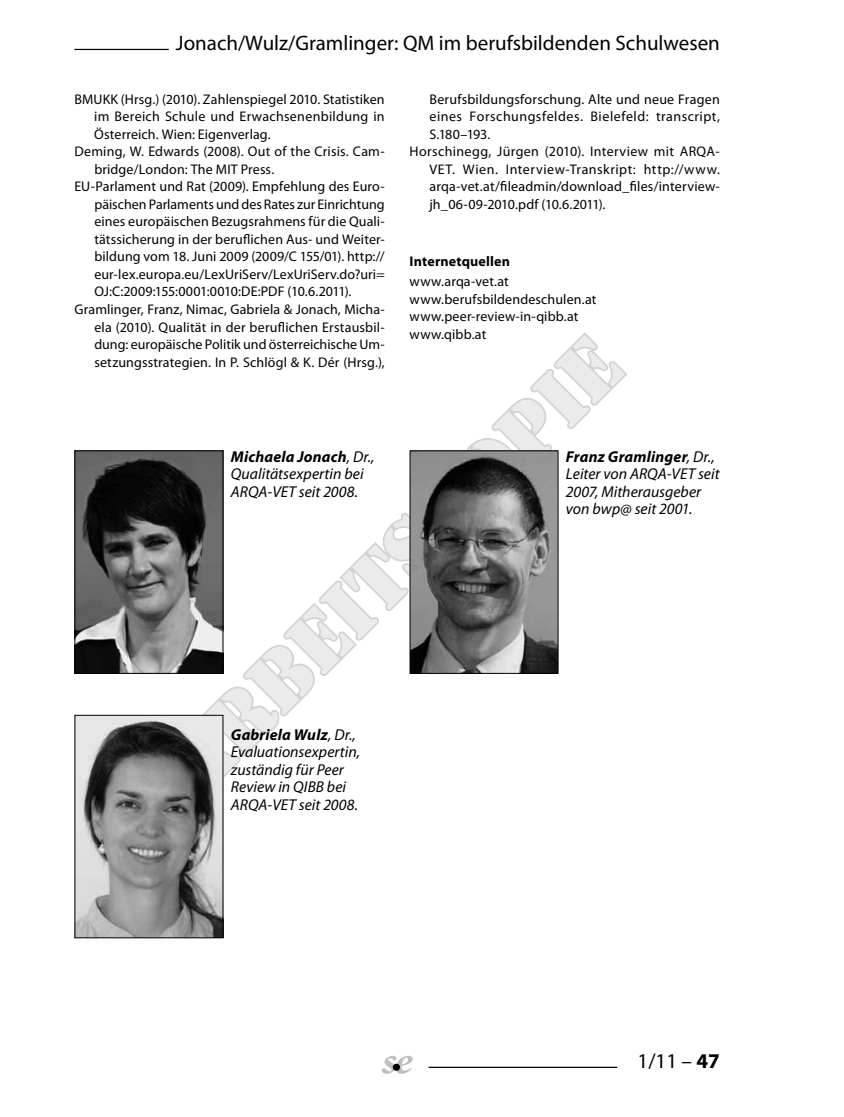
<style>
.page{position:relative;width:844px;height:1117px;background:#fff}
.page>*{position:absolute;margin:0;border:0;box-sizing:border-box;transform-origin:0 0}
.t1{font:75.25px "Stencil Std";color:#ebebec}
.t2{font:21px "Myriad Pro";color:#000}
.t3{font:italic 15.75px/17.5px "Myriad Pro";color:#000}
.t4{font:14px/17.5px "Myriad Pro";letter-spacing:.01em;color:#000}
.t5{font:14px "Myriad Pro";letter-spacing:.035em;color:#000}
.t6{font:14px "Myriad Pro";letter-spacing:.04em;color:#000}
.t7{font:700 14px "Myriad Pro";letter-spacing:.015em;color:#000}
.s1{font-weight:700}
</style>
<div class="page">
<svg style="left:172px;top:332px;width:455px;height:469px"></svg>
<hr style="left:428px;top:1066px;width:189px;height:1px;background:#000">
<svg style="left:381px;top:1055px;width:31px;height:18px"></svg>
<hr style="left:74px;top:49px;width:95px;height:1px;background:#000">
<img style="left:411px;top:452px;width:145px;height:219px">
<div style="left:409px;top:450px;width:149px;height:223px;border:1px solid #000"></div>
<img style="left:76px;top:452px;width:145px;height:219px">
<div style="left:74px;top:450px;width:149px;height:223px;border:1px solid #000"></div>
<img style="left:76px;top:716px;width:145px;height:220px">
<div style="left:74px;top:714px;width:149px;height:224px;border:1px solid #000"></div>
<h2 class="t2" style="left:176px;top:30px;width:545px">Jonach/Wulz/Gramlinger: QM im berufsbildenden Schulwesen</h2>
<p class="t4" style="left:74px;top:90px;width:312px">BMUKK (Hrsg.) (2010). Zahlenspiegel 2010. Statistiken</p>
<p class="t4" style="left:94px;top:108px;width:292px">im Bereich Schule und Erwachsenenbildung in</p>
<p class="t4" style="left:94px;top:125px;width:178px">Österreich. Wien: Eigenverlag.</p>
<p class="t4" style="left:74px;top:143px;width:312px">Deming, W. Edwards (2008). Out of the Crisis. Cam-</p>
<p class="t4" style="left:94px;top:160px;width:181px">bridge/London: The MIT Press.</p>
<p class="t4" style="left:74px;top:178px;width:312px">EU-Parlament und Rat (2009). Empfehlung des Euro-</p>
<p class="t4" style="left:94px;top:195px;width:292px">päischen Parlaments und des Rates zur Einrichtung</p>
<p class="t4" style="left:94px;top:213px;width:292px">eines europäischen Bezugsrahmens für die Quali-</p>
<p class="t4" style="left:94px;top:230px;width:292px">tätssicherung in der beruflichen Aus- und Weiter-</p>
<p class="t4" style="left:94px;top:248px;width:292px">bildung vom 18. Juni 2009 (2009/C 155/01). http://</p>
<p class="t4" style="left:94px;top:265px;width:292px">eur-lex.europa.eu/LexUriServ/LexUriServ.do?uri=</p>
<p class="t4" style="left:94px;top:283px;width:258px">OJ:C:2009:155:0001:0010:DE:PDF (10.6.2011).</p>
<p class="t4" style="left:74px;top:300px;width:312px">Gramlinger, Franz, Nimac, Gabriela &amp; Jonach, Micha-</p>
<p class="t4" style="left:94px;top:318px;width:292px">ela (2010). Qualität in der beruflichen Erstausbil-</p>
<p class="t4" style="left:94px;top:335px;width:292px">dung: europäische Politik und österreichische Um-</p>
<p class="t4" style="left:94px;top:353px;width:292px">setzungsstrategien. In P. Schlögl &amp; K. Dér (Hrsg.),</p>
<p class="t4" style="left:429px;top:90px;width:292px">Berufsbildungsforschung. Alte und neue Fragen</p>
<p class="t5" style="left:429px;top:108px;width:292px">eines Forschungsfeldes. Bielefeld: transcript,</p>
<p class="t4" style="left:429px;top:125px;width:62px">S.180–193.</p>
<p class="t4" style="left:409px;top:143px;width:312px">Horschinegg, Jürgen (2010). Interview mit ARQA-</p>
<p class="t6" style="left:429px;top:160px;width:292px">VET. Wien. Interview-Transkript: http://www.</p>
<p class="t4" style="left:429px;top:178px;width:292px">arqa-vet.at/fileadmin/download_files/interview-</p>
<p class="t4" style="left:429px;top:195px;width:177px">jh_06-09-2010.pdf (10.6.2011).</p>
<p class="t7" style="left:409px;top:252px;width:102px">Internetquellen</p>
<p class="t4" style="left:409px;top:272px;width:188px">www.arqa-vet.at www.berufsbildendeschulen.at www.peer-review-in-qibb.at www.qibb.at</p>
<h1 class="t1" style="left:149px;top:741px;width:601px;rotate:-45deg">Arbeitskopie</h1>
<p class="t3" style="left:231px;top:447px;width:145px"><span class="s1">Michaela Jonach</span>, Dr.,<br>Qualitätsexpertin bei<br>ARQA-VET seit 2008.</p>
<p class="t3" style="left:566px;top:447px;width:155px"><span class="s1">Franz Gramlinger</span>, Dr.,<br>Leiter von ARQA-VET seit<br>2007, Mitherausgeber von bwp@ seit 2001.</p>
<p class="t3" style="left:231px;top:725px;width:131px"><span class="s1">Gabriela Wulz</span>, Dr.,<br>Evaluationsexpertin, zuständig für Peer<br>Review in QIBB bei<br>ARQA-VET seit 2008.</p>
<h2 class="t2" style="left:637px;top:1047px;width:84px">1/11 – <span class="s1">47</span></h2>
</div>
